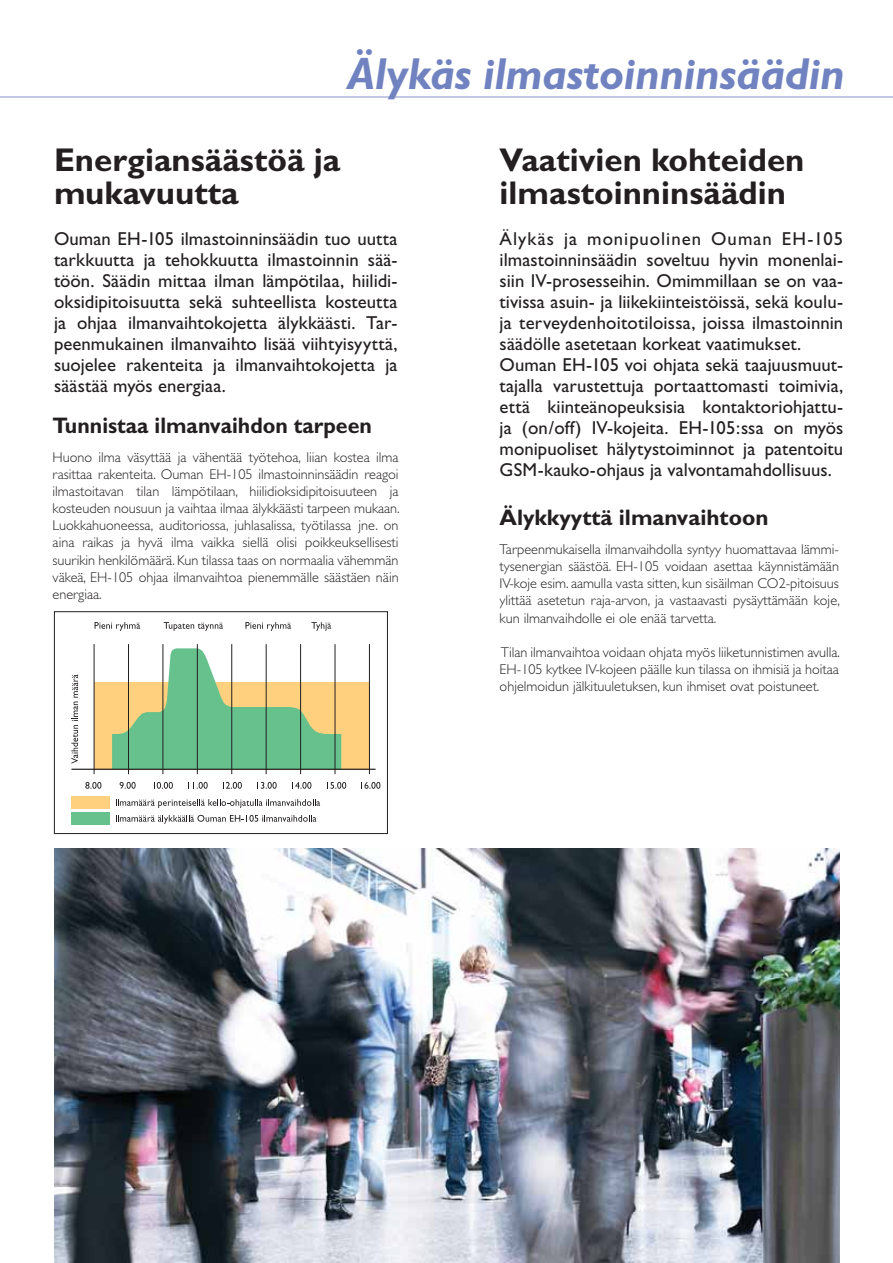
<style>
.page{position:relative;width:893px;height:1263px;background:#fff}
.page>*{position:absolute;margin:0;border:0;box-sizing:border-box;transform-origin:0 0}
.t1{font:italic 700 45px "Gill Sans";letter-spacing:-.01em;color:#7082c0}
.t2{font:700 33px/33px "Gill Sans";color:#231f20}
.t3{font:700 22.5px "Gill Sans";color:#231f20;scale:.95 1}
.t4{font:700 22.5px "Gill Sans";color:#231f20}
.t5{font:18.75px/21px "Gill Sans";color:#231f20}
.t6{font:300 14.25px/17.1px "Gill Sans";color:#231f20;text-align:justify}
</style>
<div class="page">
<hr style="left:0;top:96px;width:893px;height:2px;background:#b0b8dd">
<div style="left:54px;top:611px;width:334px;height:223px;border:1px solid #231f20"></div>
<svg style="left:361px;top:782px;width:19px;height:7px"></svg>
<svg style="left:327px;top:782px;width:19px;height:7px"></svg>
<svg style="left:292px;top:782px;width:19px;height:7px"></svg>
<svg style="left:257px;top:782px;width:20px;height:7px"></svg>
<svg style="left:223px;top:782px;width:19px;height:7px"></svg>
<svg style="left:188px;top:782px;width:20px;height:7px"></svg>
<svg style="left:154px;top:782px;width:19px;height:7px"></svg>
<svg style="left:120px;top:782px;width:16px;height:7px"></svg>
<svg style="left:85px;top:782px;width:16px;height:7px"></svg>
<div style="left:94px;top:682px;width:275px;height:88px;background:#ffd17f"></div>
<svg style="left:112px;top:648px;width:229px;height:121px"></svg>
<hr style="left:71px;top:769px;width:304px;height:1px;background:#231f20">
<hr style="left:94px;top:644px;width:1px;height:130px;background:#231f20">
<hr style="left:128px;top:644px;width:1px;height:130px;background:#231f20">
<hr style="left:163px;top:644px;width:1px;height:130px;background:#231f20">
<hr style="left:197px;top:644px;width:1px;height:130px;background:#231f20">
<hr style="left:231px;top:644px;width:1px;height:130px;background:#231f20">
<hr style="left:266px;top:644px;width:1px;height:130px;background:#231f20">
<hr style="left:300px;top:644px;width:1px;height:130px;background:#231f20">
<hr style="left:335px;top:644px;width:1px;height:130px;background:#231f20">
<hr style="left:369px;top:644px;width:1px;height:130px;background:#231f20">
<svg style="left:71px;top:674px;width:7px;height:90px"></svg>
<svg style="left:95px;top:622px;width:45px;height:9px"></svg>
<svg style="left:164px;top:622px;width:59px;height:9px"></svg>
<svg style="left:311px;top:622px;width:20px;height:9px"></svg>
<svg style="left:116px;top:799px;width:204px;height:9px"></svg>
<div style="left:71px;top:797px;width:39px;height:12px;background:#ffd17f"></div>
<svg style="left:116px;top:815px;width:200px;height:9px"></svg>
<div style="left:71px;top:813px;width:39px;height:12px;background:#67c18c"></div>
<svg style="left:245px;top:622px;width:46px;height:9px"></svg>
<img style="left:54px;top:849px;width:785px;height:414px">
<h1 class="t1" style="left:347px;top:58px;width:499px">Älykäs ilmastoinninsäädin</h1>
<h2 class="t2" style="left:54px;top:147px;width:288px">Energiansäästöä ja mukavuutta</h2>
<p class="t5" style="left:54px;top:231px;width:345px;text-align:justify">Ouman EH-105 ilmastoinninsäädin tuo uutta tarkkuutta ja tehokkuutta ilmastoinnin sää&shy;töön. Säädin mittaa ilman lämpötilaa, hiilidi&shy;oksidipitoisuutta sekä suhteellista kosteutta ja ohjaa ilmanvaihtokojetta älykkäästi. Tar&shy;peenmukainen ilmanvaihto lisää viihtyisyyttä, suojelee rakenteita ja ilmanvaihtokojetta ja säästää myös energiaa.</p>
<h3 class="t3" style="left:53px;top:417px;width:338px">Tunnistaa ilmanvaihdon tarpeen</h3>
<p class="t6" style="left:53px;top:450px;width:349px">Huono ilma väsyttää ja vähentää työtehoa, liian kostea ilma rasittaa rakenteita. Ouman EH-105 ilmastoinninsäädin reagoi ilmastoitavan tilan lämpötilaan, hiilidioksidipitoisuuteen ja kosteuden nousuun ja vaihtaa ilmaa älykkäästi tarpeen mukaan.<br>Luokkahuoneessa, auditoriossa, juhlasalissa, työtilassa jne. on aina raikas ja hyvä ilma vaikka siellä olisi poikkeuksellisesti suurikin henkilömäärä. Kun tilassa taas on normaalia vähemmän väkeä, EH-105 ohjaa ilmanvaihtoa pienemmälle säästäen näin energiaa.</p>
<h2 class="t2" style="left:500px;top:147px;width:306px">Vaativien kohteiden ilmastoinninsäädin</h2>
<p class="t5" style="left:500px;top:231px;width:345px">Älykäs ja monipuolinen Ouman EH-105 ilmastoinninsäädin soveltuu hyvin monenlai&shy;siin IV-prosesseihin. Omimmillaan se on vaa&shy;tivissa asuin- ja liikekiinteistöissä, sekä koulu&shy;ja terveydenhoitotiloissa, joissa ilmastoinnin säädölle asetetaan korkeat vaatimukset.<br>Ouman EH-105 voi ohjata sekä taajuusmuut&shy;tajalla varustettuja portaattomasti toimivia, että kiinteänopeuksisia kontaktoriohjattu&shy;ja (on/off) IV-kojeita. EH-105:ssa on myös monipuoliset hälytystoiminnot ja patentoitu GSM-kauko-ohjaus ja valvontamahdollisuus.</p>
<h3 class="t4" style="left:500px;top:510px;width:270px">Älykkyyttä ilmanvaihtoon</h3>
<p class="t6" style="left:500px;top:542px;width:342px">Tarpeenmukaisella ilmanvaihdolla syntyy huomattavaa lämmi&shy;tysenergian säästöä. EH-105 voidaan asettaa käynnistämään IV-koje esim. aamulla vasta sitten, kun sisäilman CO2-pitoisuus ylittää asetetun raja-arvon, ja vastaavasti pysäyttämään koje, kun ilmanvaihdolle ei ole enää tarvetta.</p>
<p class="t6" style="left:500px;top:645px;width:342px">Tilan ilmanvaihtoa voidaan ohjata myös liiketunnistimen avulla.<br>EH-105 kytkee IV-kojeen päälle kun tilassa on ihmisiä ja hoitaa ohjelmoidun jälkituuletuksen, kun ihmiset ovat poistuneet.</p>
</div>
